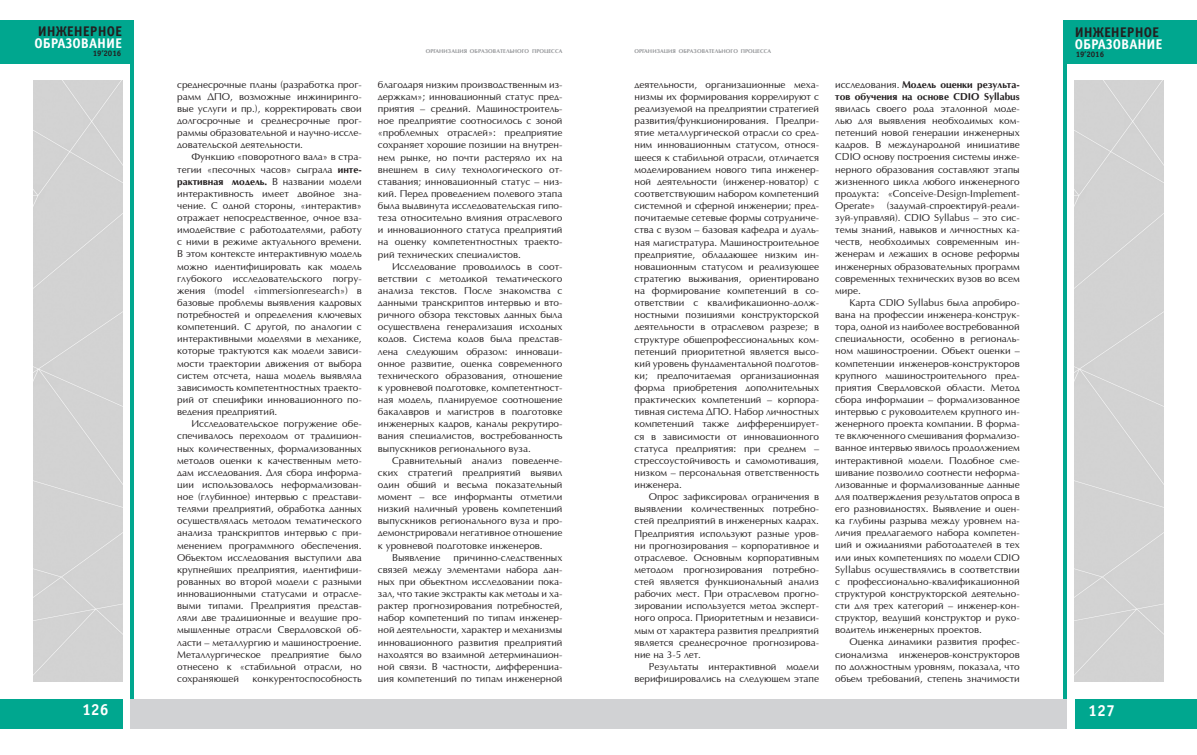
<style>
.page{position:relative;width:1197px;height:755px;background:#fff}
.page>*{position:absolute;margin:0;border:0;box-sizing:border-box;transform-origin:0 0}
.t1{font:700 16px "Officina Sans C";color:#fff}
.t2{font:700 14px "Officina Sans C";color:#fff}
.t3{font:700 14px "Officina Sans C";color:#231f20}
.t4{font:10px/12.1px "Optima";color:#231f20;text-align:justify}
.t5{font:700 10px/12.1px "AG Optima";color:#231f20}
.t6{font:700 8px "Officina Sans C";color:#231f20}
.t7{font:700 5.5px "AG Optima";letter-spacing:.01em;color:#939598}
.s1{font-family:"AG Optima";font-weight:700}
.s2{font-family:"Optima";font-weight:400}
</style>
<div class="page">
<div style="left:1063px;top:20px;width:133px;height:43px;background:#00a78f"></div>
<div style="left:1074px;top:698px;width:122px;height:30px;background:#00a78f"></div>
<div style="left:0;top:698px;width:122px;height:30px;background:#00a78f"></div>
<div style="left:0;top:20px;width:133px;height:43px;background:#00a78f"></div>
<hr style="left:1063px;top:45px;width:3px;height:653px;background:#00a78f">
<hr style="left:130px;top:45px;width:3px;height:653px;background:#00a78f">
<div style="left:33px;top:80px;width:89px;height:601px;background:#d3d3d3"></div>
<div style="left:130px;top:698px;width:468px;height:30px;background:#d1d2d4"></div>
<div style="left:598px;top:698px;width:468px;height:30px;background:#d1d2d4"></div>
<div style="left:1074px;top:80px;width:89px;height:601px;background:#d3d3d3"></div>
<h2 class="t3" style="left:38px;top:23px;width:86px">ИНЖЕНЕРНОЕ</h2>
<h2 class="t2" style="left:34px;top:35px;width:89px">ОБРАЗОВАНИЕ</h2>
<p class="t6" style="left:93px;top:49px;width:30px">19’2016</p>
<p class="t7" style="left:426px;top:48px;width:138px">ОРГАНИЗАЦИЯ ОБРАЗОВАТЕЛЬНОГО ПРОЦЕССА</p>
<p class="t7" style="left:634px;top:48px;width:138px">ОРГАНИЗАЦИЯ ОБРАЗОВАТЕЛЬНОГО ПРОЦЕССА</p>
<p class="t4" style="left:177px;top:79px;width:186px">среднесрочные планы (разработка прог&shy;рамм ДПО, возможные инжиниринго&shy;вые услуги и пр.), корректировать свои долгосрочные и среднесрочные прог&shy;раммы образовательной и научно-иссле&shy;довательской деятельности.</p>
<p class="t4" style="left:177px;top:151px;width:186px;text-align:right">Функцию «поворотного вала» в стра&shy;тегии «песочных часов» сыграла <span class="s1">инте-</span></p>
<p class="t5" style="left:177px;top:175px;width:186px">рактивная модель. <span class="s2">В названии модели</span></p>
<p class="t4" style="left:177px;top:188px;width:186px">интерактивность имеет двойное зна&shy;чение. С одной стороны, «интерактив» отражает непосредственное, очное вза&shy;имодействие с работодателями, работу с ними в режиме актуального времени.<br>В этом контексте интерактивную модель можно идентифицировать как модель глубокого исследовательского погру&shy;жения (model «immersionresearch») в базовые проблемы выявления кадровых потребностей и определения ключевых компетенций. С другой, по аналогии с интерактивными моделями в механике, которые трактуются как модели зависи&shy;мости траектории движения от выбора систем отсчета, наша модель выявляла зависимость компетентностных траекто&shy;рий от специфики инновационного по&shy;ведения предприятий.</p>
<p class="t4" style="left:177px;top:418px;width:186px;text-indent:14px">Исследовательское погружение обе&shy;спечивалось переходом от традицион&shy;ных количественных, формализованных методов оценки к качественным мето&shy;дам исследования. Для сбора информа&shy;ции использовалось неформализован&shy;ное (глубинное) интервью с представи&shy;телями предприятий, обработка данных осуществлялась методом тематического анализа транскриптов интервью с при&shy;менением программного обеспечения.<br>Объектом исследования выступили два крупнейших предприятия, идентифици&shy;рованных во второй модели с разными инновационными статусами и отрасле&shy;выми типами. Предприятия представ&shy;ляли две традиционные и ведущие про&shy;мышленные отрасли Свердловской об&shy;ласти – металлургию и машиностроение.<br>Металлургическое предприятие было отнесено к «стабильной отрасли, но сохраняющей</p>
<p class="t4" style="left:378px;top:79px;width:186px">благодаря низким производственным из&shy;держкам»; инновационный статус пред&shy;приятия – средний. Машиностроитель&shy;ное предприятие соотносилось с зоной «проблемных отраслей»: предприятие сохраняет хорошие позиции на внутрен&shy;нем рынке, но почти растеряло их на внешнем в силу технологического от&shy;ставания; инновационный статус – низ&shy;кий. Перед проведением полевого этапа была выдвинута исследовательская гипо&shy;теза относительно влияния отраслевого и инновационного статуса предприятий на оценку компетентностных траекто&shy;рий технических специалистов.</p>
<p class="t4" style="left:378px;top:260px;width:186px;text-indent:14px">Исследование проводилось в соот&shy;ветствии с методикой тематического анализа текстов. После знакомства с данными транскриптов интервью и вто&shy;ричного обзора текстовых данных была осуществлена генерализация исходных кодов. Система кодов была представ&shy;лена следующим образом: инноваци&shy;онное развитие, оценка современного технического образования, отношение к уровневой подготовке, компетентност&shy;ная модель, планируемое соотношение бакалавров и магистров в подготовке инженерных кадров, каналы рекрутиро&shy;вания специалистов, востребованность выпускников регионального вуза.</p>
<p class="t4" style="left:392px;top:454px;width:172px">Сравнительный анализ поведенче-</p>
<p class="t4" style="left:378px;top:466px;width:186px">ских стратегий предприятий выявил</p>
<p class="t4" style="left:378px;top:478px;width:186px">один общий и весьма показательный</p>
<p class="t4" style="left:378px;top:490px;width:186px">момент – все информанты отметили</p>
<p class="t4" style="left:378px;top:503px;width:186px">низкий наличный уровень компетенций</p>
<p class="t4" style="left:378px;top:515px;width:186px">выпускников регионального вуза и про-</p>
<p class="t4" style="left:378px;top:527px;width:186px">демонстрировали негативное отношение</p>
<p class="t4" style="left:378px;top:539px;width:166px">к уровневой подготовке инженеров.</p>
<p class="t4" style="left:392px;top:551px;width:50px">Выявление</p>
<p class="t4" style="left:634px;top:79px;width:186px">деятельности, организационные меха&shy;низмы их формирования коррелируют с реализуемой на предприятии стратегией развития/функционирования. Предпри&shy;ятие металлургической отрасли со сред&shy;ним инновационным статусом, относя&shy;щееся к стабильной отрасли, отличается моделированием нового типа инженер&shy;ной деятельности (инженер-новатор) с соответствующим набором компетенций системной и сферной инженерии; пред&shy;почитаемые сетевые формы сотрудниче&shy;ства с вузом – базовая кафедра и дуаль&shy;ная магистратура. Машиностроительное предприятие, обладающее низким ин&shy;новационным статусом и реализующее стратегию выживания, ориентировано на формирование компетенций в со&shy;ответствии с квалификационно-долж&shy;ностными позициями конструкторской деятельности в отраслевом разрезе; в структуре общепрофессиональных ком&shy;петенций приоритетной является высо&shy;кий уровень фундаментальной подготов&shy;ки; предпочитаемая организационная форма приобретения дополнительных практических компетенций – корпора&shy;тивная система ДПО. Набор личностных компетенций также дифференцирует&shy;ся в зависимости от инновационного статуса предприятия: при среднем – стрессоустойчивость и самомотивация, низком – персональная ответственность инженера.</p>
<p class="t4" style="left:634px;top:491px;width:186px;text-indent:14px">Опрос зафиксировал ограничения в выявлении количественных потребно&shy;стей предприятий в инженерных кадрах.<br>Предприятия используют разные уров&shy;ни прогнозирования – корпоративное и отраслевое. Основным корпоративным методом прогнозирования потребно&shy;стей является функциональный анализ рабочих мест. При отраслевом прогно&shy;зировании используется метод эксперт&shy;ного опроса. Приоритетным и независи&shy;мым от характера развития предприятий является среднесрочное прогнозирова&shy;ние на 3-5 лет.</p>
<p class="t4" style="left:634px;top:660px;width:186px;text-align:right">Результаты интерактивной модели верифицировались на следующем этапе</p>
<p class="t4" style="left:378px;top:551px;width:186px;text-indent:75px">причинно-следственных связей между элементами набора дан&shy;ных при объектном исследовании пока&shy;зал, что такие экстракты как методы и ха&shy;рактер прогнозирования потребностей, набор компетенций по типам инженер&shy;ной деятельности, характер и механизмы инновационного развития предприятий находятся во взаимной детерминацион&shy;ной связи. В частности, дифференциа&shy;ция компетенций по типам инженерной</p>
<p class="t4" style="left:252px;top:672px;width:111px">конкурентоспособность</p>
<p class="t5" style="left:835px;top:78px;width:186px"><span class="s2">исследования.</span> Модель оценки результа&shy;тов обучения на основе CDIO Syllabus</p>
<p class="t4" style="left:835px;top:103px;width:186px">явилась своего рода эталонной моде&shy;лью для выявления необходимых ком&shy;петенций новой генерации инженерных кадров. В международной инициативе CDIO основу построения системы инже&shy;нерного образования составляют этапы жизненного цикла любого инженерного продукта: «Сonceive-Design-Implement-Operate» (задумай-спроектируй-реали&shy;зуй-управляй). CDIO Syllabus – это сис&shy;темы знаний, навыков и личностных ка&shy;честв, необходимых современным ин&shy;женерам и лежащих в основе реформы инженерных образовательных программ современных технических вузов во всем мире.</p>
<p class="t4" style="left:835px;top:297px;width:186px;text-indent:14px">Карта CDIO Syllabus была апробиро&shy;вана на профессии инженера-конструк&shy;тора, одной из наиболее востребованной специальности, особенно в региональ&shy;ном машиностроении. Объект оценки – компетенции инженеров-конструкторов крупного машиностроительного пред&shy;приятия Свердловской области. Метод сбора информации – формализованное интервью с руководителем крупного ин&shy;женерного проекта компании. В форма&shy;те включенного смешивания формализо&shy;ванное интервью явилось продолжением интерактивной модели. Подобное сме&shy;шивание позволило соотнести неформа&shy;лизованные и формализованные данные для подтверждения результатов опроса в его разновидностях. Выявление и оцен&shy;ка глубины разрыва между уровнем на&shy;личия предлагаемого набора компетен&shy;ций и ожиданиями работодателей в тех или иных компетенциях по модели CDIO Syllabus осуществлялись в соответствии с профессионально-квалификационной структурой конструкторской деятельно&shy;сти для трех категорий – инженер-кон&shy;структор, ведущий конструктор и руко&shy;водитель инженерных проектов.</p>
<p class="t4" style="left:835px;top:636px;width:186px;text-indent:14px">Оценка динамики развития профес&shy;сионализма инженеров-конструкторов по должностным уровням, показала, что объем требований, степень значимости</p>
<h2 class="t3" style="left:1074px;top:24px;width:86px">ИНЖЕНЕРНОЕ</h2>
<h2 class="t2" style="left:1074px;top:36px;width:89px">ОБРАЗОВАНИЕ</h2>
<p class="t6" style="left:1075px;top:49px;width:30px">19’2016</p>
<h1 class="t1" style="left:82px;top:700px;width:28px">126</h1>
<h1 class="t1" style="left:1088px;top:700px;width:28px">127</h1>
</div>
